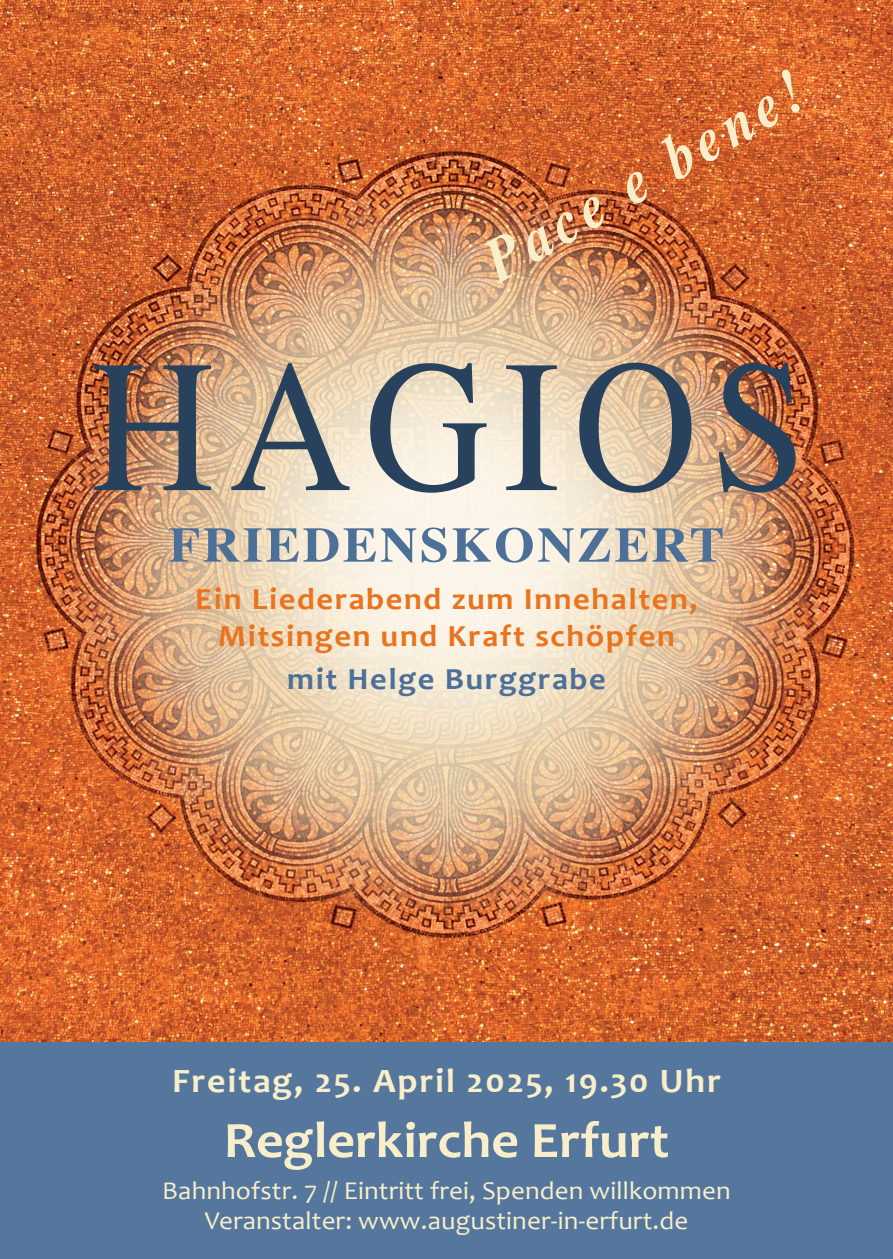
<style>
.page{position:relative;width:893px;height:1259px;background:#fff}
.page>*{position:absolute;margin:0;border:0;box-sizing:border-box;transform-origin:0 0}
.t1{font:188.4px "Times";letter-spacing:.08em;color:#28425d;scale:.91 1}
.t2{font:italic 700 61.8px "Times";color:#f8efca;scale:.91 1}
.t3{font:700 51.3px "Candara";color:#f8efca;scale:1.05 1}
.t4{font:700 49.2px "Times";letter-spacing:.05em;color:#4c7098;scale:1.05 1}
.t5{font:700 34.2px "Candara";letter-spacing:.05em;color:#f8efca;scale:1.05 1}
.t6{font:700 30.9px/36.6px "Candara";letter-spacing:.05em;color:#e9731e;text-align:center;scale:1.05 1}
.t7{font:700 30.9px "Candara";letter-spacing:.05em;color:#4c7098;scale:1.05 1}
.t8{font:25.8px/30px "Candara";letter-spacing:.005em;color:#f8efca;text-align:center;scale:1.05 1}
</style>
<div class="page">
<img style="left:0;top:0;width:893px;height:1043px">
<div style="left:56px;top:169px;width:772px;height:755px;background:#fff;opacity:.75"></div>
<div style="left:203px;top:316px;width:493px;height:460px;background:#fff;opacity:.75"></div>
<div style="left:0;top:1043px;width:893px;height:216px;background:#56779d"></div>
<h2 class="t2" style="left:460px;top:215px;width:395px;rotate:-30deg">Pace e bene!</h2>
<h1 class="t1" style="left:91px;top:250px;width:788px">HAGIOS</h1>
<h3 class="t4" style="left:168px;top:498px;width:531px">FRIEDENSKONZERT</h3>
<p class="t6" style="left:195px;top:581px;width:480px">Ein Liederabend zum Innehalten,<br>Mitsingen und Kraft schöpfen</p>
<p class="t7" style="left:287px;top:660px;width:305px">mit Helge Burggrabe</p>
<h3 class="t5" style="left:172px;top:1060px;width:524px">Freitag, 25. April 2025, 19.30 Uhr</h3>
<h3 class="t3" style="left:224px;top:1109px;width:426px">Reglerkirche Erfurt</h3>
<p class="t8" style="left:162px;top:1175px;width:543px">Bahnhofstr. 7 // Eintritt frei, Spenden willkommen<br>Veranstalter: www.augustiner-in-erfurt.de</p>
</div>
